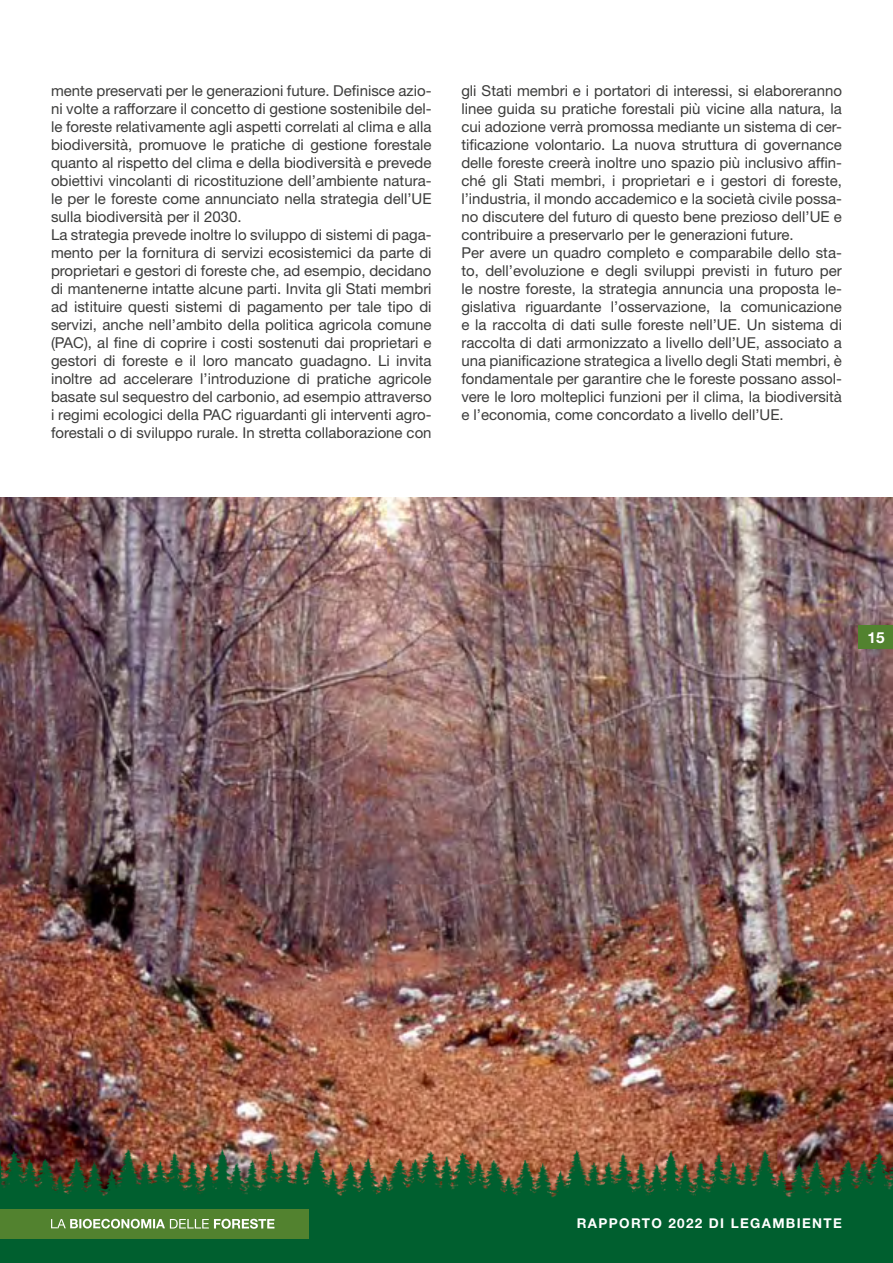
<style>
.page{position:relative;width:893px;height:1263px;background:#fff}
.page>*{position:absolute;margin:0;border:0;box-sizing:border-box;transform-origin:0 0}
.t1{font:700 15.3px "Helvetica Neue LT Std";color:#fff}
.t2{font:15px/18px "Helvetica Neue LT Std";color:#3c3c3b}
.t3{font:700 13.5px "Helvetica Neue LT Std";letter-spacing:.1em;color:#fff}
</style>
<div class="page">
<img style="left:0;top:497px;width:893px;height:638px">
<img style="left:0;top:1135px;width:893px;height:128px">
<div style="left:859px;top:625px;width:34px;height:24px;background:#52822f"></div>
<div style="left:0;top:1209px;width:308px;height:29px;background:#52822f"></div>
<svg style="left:51px;top:1219px;width:223px;height:10px"></svg>
<img style="left:0;top:403px;width:1px;height:234px">
<p class="t2" style="left:51px;top:81px;width:382px">mente preservati per le generazioni future. Definisce azio&shy;ni volte a rafforzare il concetto di gestione sostenibile del&shy;le foreste relativamente agli aspetti correlati al clima e alla biodiversità, promuove le pratiche di gestione forestale quanto al rispetto del clima e della biodiversità e prevede obiettivi vincolanti di ricostituzione dell’ambiente natura&shy;le per le foreste come annunciato nella strategia dell’UE sulla biodiversità per il 2030.<br>La strategia prevede inoltre lo sviluppo di sistemi di paga&shy;mento per la fornitura di servizi ecosistemici da parte di proprietari e gestori di foreste che, ad esempio, decidano di mantenerne intatte alcune parti. Invita gli Stati membri ad istituire questi sistemi di pagamento per tale tipo di servizi, anche nell’ambito della politica agricola comune (PAC), al fine di coprire i costi sostenuti dai proprietari e gestori di foreste e il loro mancato guadagno. Li invita inoltre ad accelerare l’introduzione di pratiche agricole basate sul sequestro del carbonio, ad esempio attraverso i regimi ecologici della PAC riguardanti gli interventi agro&shy;forestali o di sviluppo rurale. In stretta collaborazione con</p>
<p class="t2" style="left:461px;top:81px;width:382px">gli Stati membri e i portatori di interessi, si elaboreranno linee guida su pratiche forestali più vicine alla natura, la cui adozione verrà promossa mediante un sistema di cer&shy;tificazione volontario. La nuova struttura di governance delle foreste creerà inoltre uno spazio più inclusivo affin&shy;ché gli Stati membri, i proprietari e i gestori di foreste, l’industria, il mondo accademico e la società civile possa&shy;no discutere del futuro di questo bene prezioso dell’UE e contribuire a preservarlo per le generazioni future.<br>Per avere un quadro completo e comparabile dello sta&shy;to, dell’evoluzione e degli sviluppi previsti in futuro per le nostre foreste, la strategia annuncia una proposta le&shy;gislativa riguardante l’osservazione, la comunicazione e la raccolta di dati sulle foreste nell’UE. Un sistema di raccolta di dati armonizzato a livello dell’UE, associato a una pianificazione strategica a livello degli Stati membri, è fondamentale per garantire che le foreste possano assol&shy;vere le loro molteplici funzioni per il clima, la biodiversità e l’economia, come concordato a livello dell’UE.</p>
<p class="t1" style="left:867px;top:628px;width:18px">15</p>
<p class="t3" style="left:577px;top:1215px;width:267px">RAPPORTO 2022 DI LEGAMBIENTE</p>
</div>
